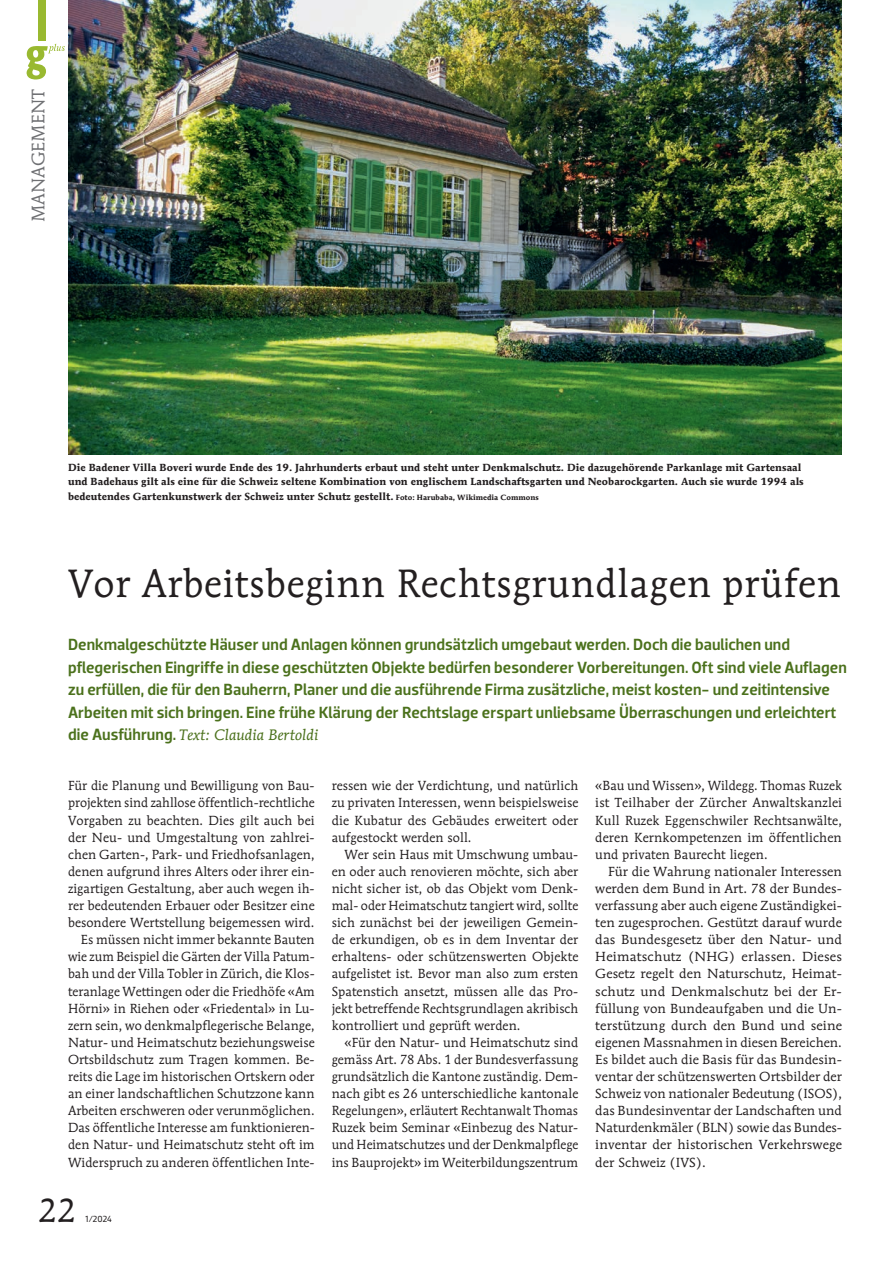
<style>
.page{position:relative;width:893px;height:1263px;background:#fff}
.page>*{position:absolute;margin:0;border:0;box-sizing:border-box;transform-origin:0 0}
.t1{font:39px "Mendoza Roman";letter-spacing:.02em;color:#231f20}
.t2{font:33px "Mendoza Roman";color:#231f20}
.t3{font:18px "Mendoza Roman";letter-spacing:.005em;color:#6f7073}
.t4{font:500 16.5px/22.5px "Dobra";letter-spacing:.005em;color:#4b711c}
.t5{font:italic 15px "Mendoza Roman";letter-spacing:.005em;color:#4b711c}
.t6{font:13.05px/17.1px "Mendoza Roman";letter-spacing:.005em;color:#231f20;text-align:justify}
.t7{font:700 10.2px/14.2px "Mendoza Roman";letter-spacing:.005em;color:#231f20}
.t8{font:9px "Dobra";color:#231f20}
.s1{font-size:7.5px}
.s2{font-family:"Dobra";font-weight:500;font-style:normal;font-size:16.5px}
</style>
<div class="page">
<div style="left:38px;top:0;width:8px;height:40px;background:#99b930"></div>
<svg style="left:27px;top:44px;width:38px;height:36px"></svg>
<img style="left:68px;top:0;width:774px;height:455px">
<h3 class="t3" style="left:27px;top:222px;width:135px;rotate:-90deg">MANAGEMENT</h3>
<p class="t7" style="left:68px;top:460px;width:737px">Die Badener Villa Boveri wurde Ende des 19. Jahrhunderts erbaut und steht unter Denkmalschutz. Die dazugehörende Parkanlage mit Gartensaal und Badehaus gilt als eine für die Schweiz seltene Kombination von englischem Landschaftsgarten und Neobarockgarten. Auch sie wurde 1994 als bedeutendes Gartenkunstwerk der Schweiz unter Schutz gestellt. <span class="s1">Foto: Harubaba, Wikimedia Commons</span></p>
<h1 class="t1" style="left:68px;top:560px;width:774px">Vor Arbeitsbeginn Rechtsgrundlagen prüfen</h1>
<p class="t4" style="left:68px;top:633px;width:780px">Denkmalgeschützte Häuser und Anlagen können grundsätzlich umgebaut werden. Doch die baulichen und pflegerischen Eingriffe in diese geschützten Objekte bedürfen besonderer Vorbereitungen. Oft sind viele Auflagen zu erfüllen, die für den Bauherrn, Planer und die ausführende Firma zusätzliche, meist kosten- und zeitintensive Arbeiten mit sich bringen. Eine frühe Klärung der Rechtslage erspart unliebsame Überraschungen und erleichtert</p>
<p class="t5" style="left:68px;top:725px;width:252px"><span class="s2">die Ausführung.</span> Text: Claudia Bertoldi</p>
<p class="t6" style="left:68px;top:777px;width:248px;text-align:right">Für die Planung und Bewilligung von Bau&shy;projekten sind zahllose öffentlich-rechtliche Vorgaben zu beachten. Dies gilt auch bei der Neu- und Umgestaltung von zahlrei&shy;chen Garten-, Park- und Friedhofsanlagen, denen aufgrund ihres Alters oder ihrer ein&shy;zigartigen Gestaltung, aber auch wegen ih&shy;rer bedeutenden Erbauer oder Besitzer eine besondere Wertstellung beigemessen wird.<br>Es müssen nicht immer bekannte Bauten wie zum Beispiel die Gärten der Villa Patum&shy;bah und der Villa Tobler in Zürich, die Klos&shy;teranlage Wettingen oder die Friedhöfe «Am Hörni» in Riehen oder «Friedental» in Lu&shy;zern sein, wo denkmalpflegerische Belange, Natur- und Heimatschutz beziehungsweise Ortsbildschutz zum Tragen kommen. Be&shy;reits die Lage im historischen Ortskern oder an einer landschaftlichen Schutzzone kann Arbeiten erschweren oder verunmöglichen.<br>Das öffentliche Interesse am funktionieren&shy;den Natur- und Heimatschutz steht oft im Widerspruch zu anderen öffentlichen Inte-</p>
<p class="t6" style="left:332px;top:777px;width:248px">ressen wie der Verdichtung, und natürlich zu privaten Interessen, wenn beispielsweise die Kubatur des Gebäudes erweitert oder aufgestockt werden soll.</p>
<p class="t6" style="left:332px;top:845px;width:248px;text-indent:13px">Wer sein Haus mit Umschwung umbau&shy;en oder auch renovieren möchte, sich aber nicht sicher ist, ob das Objekt vom Denk&shy;mal- oder Heimatschutz tangiert wird, sollte sich zunächst bei der jeweiligen Gemein&shy;de erkundigen, ob es in dem Inventar der erhaltens- oder schützenswerten Objekte aufgelistet ist. Bevor man also zum ersten Spatenstich ansetzt, müssen alle das Pro&shy;jekt betreffende Rechtsgrundlagen akribisch kontrolliert und geprüft werden.</p>
<p class="t6" style="left:332px;top:1034px;width:248px;text-indent:13px">«Für den Natur- und Heimatschutz sind gemäss Art. 78 Abs. 1 der Bundesverfassung grundsätzlich die Kantone zuständig. Dem&shy;nach gibt es 26 unterschiedliche kantonale Regelungen», erläutert Rechtanwalt Thomas Ruzek beim Seminar «Einbezug des Natur&shy;und Heimatschutzes und der Denkmalpflege ins Bauprojekt» im Weiterbildungszentrum</p>
<p class="t6" style="left:595px;top:777px;width:248px">«Bau und Wissen», Wildegg. Thomas Ruzek ist Teilhaber der Zürcher Anwaltskanzlei Kull Ruzek Eggenschwiler Rechtsanwälte, deren Kernkompetenzen im öffentlichen und privaten Baurecht liegen.</p>
<p class="t6" style="left:595px;top:863px;width:248px;text-indent:13px">Für die Wahrung nationaler Interessen werden dem Bund in Art. 78 der Bundes&shy;verfassung aber auch eigene Zuständigkei&shy;ten zugesprochen. Gestützt darauf wurde das Bundesgesetz über den Natur- und Heimatschutz (NHG) erlassen. Dieses Gesetz regelt den Naturschutz, Heimat&shy;schutz und Denkmalschutz bei der Er&shy;füllung von Bundeaufgaben und die Un&shy;terstützung durch den Bund und seine eigenen Massnahmen in diesen Bereichen.<br>Es bildet auch die Basis für das Bundesin&shy;ventar der schützenswerten Ortsbilder der Schweiz von nationaler Bedeutung (ISOS), das Bundesinventar der Landschaften und Naturdenkmäler (BLN) sowie das Bundes&shy;inventar der historischen Verkehrswege der Schweiz (IVS).</p>
<h2 class="t2" style="left:38px;top:1190px;width:39px">22</h2>
<p class="t8" style="left:86px;top:1213px;width:28px">1/2024</p>
</div>
